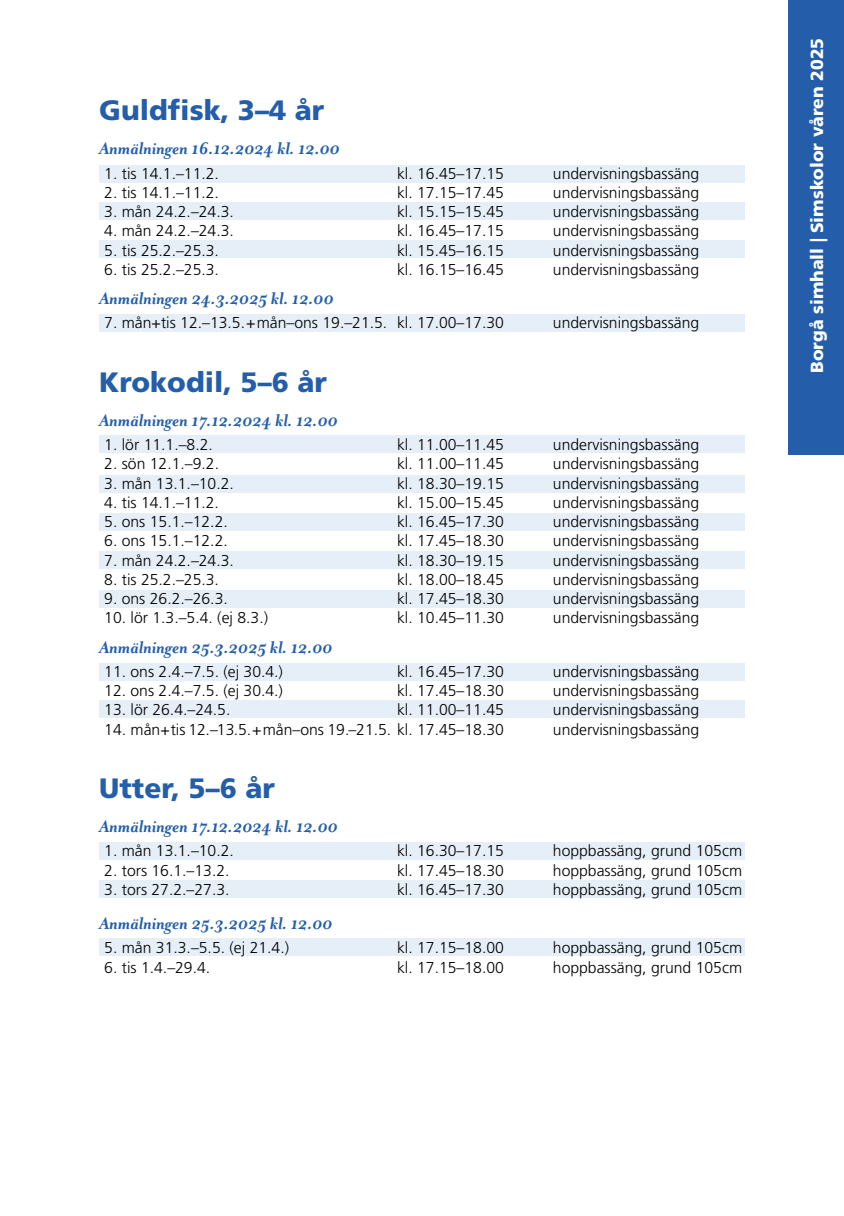
<style>
.page{position:relative;width:844px;height:1216px;background:#fff}
.page>*{position:absolute;margin:0;border:0;box-sizing:border-box;transform-origin:0 0}
.t1{font:900 28px "Frutiger LT Std";color:#245eaa}
.P_yläotsikko{font:italic 700 19.25px "Mrs Eaves OT";color:#245eaa}
.t2{font:900 17.5px "Frutiger LT Std";color:#fff}
.P_leipis{font:300 15.75px "Frutiger LT Std";color:#000}
</style>
<div class="page">
<div style="left:99px;top:938px;width:645px;height:17px;background:#e6eff8"></div>
<div style="left:99px;top:435px;width:645px;height:17px;background:#e6eff8"></div>
<div style="left:99px;top:700px;width:645px;height:18px;background:#e6eff8"></div>
<div style="left:99px;top:475px;width:645px;height:17px;background:#e6eff8"></div>
<div style="left:99px;top:842px;width:645px;height:17px;background:#e6eff8"></div>
<div style="left:99px;top:513px;width:645px;height:17px;background:#e6eff8"></div>
<div style="left:99px;top:880px;width:645px;height:18px;background:#e6eff8"></div>
<div style="left:99px;top:551px;width:645px;height:18px;background:#e6eff8"></div>
<div style="left:99px;top:590px;width:645px;height:17px;background:#e6eff8"></div>
<div style="left:99px;top:663px;width:645px;height:17px;background:#e6eff8"></div>
<div style="left:99px;top:165px;width:645px;height:18px;background:#e6eff8"></div>
<div style="left:99px;top:202px;width:645px;height:18px;background:#e6eff8"></div>
<div style="left:788px;top:0;width:55px;height:454px;background:#245eaa"></div>
<div style="left:99px;top:240px;width:645px;height:17px;background:#e6eff8"></div>
<div style="left:99px;top:314px;width:645px;height:17px;background:#e6eff8"></div>
<h2 class="t1" style="left:99px;top:94px;width:226px">Guldfisk, 3–4 år</h2>
<p class="P_yläotsikko" style="left:99px;top:138px;width:242px">Anmälningen 16.12.2024 kl. 12.00</p>
<p class="P_leipis" style="left:104px;top:164px;width:116px">1. tis 14.1.–11.2.</p>
<p class="P_leipis" style="left:397px;top:164px;width:108px">kl. 16.45–17.15</p>
<p class="P_leipis" style="left:552px;top:164px;width:148px">undervisningsbassäng</p>
<p class="P_leipis" style="left:104px;top:183px;width:116px">2. tis 14.1.–11.2.</p>
<p class="P_leipis" style="left:397px;top:183px;width:108px">kl. 17.15–17.45</p>
<p class="P_leipis" style="left:552px;top:183px;width:148px">undervisningsbassäng</p>
<p class="P_leipis" style="left:104px;top:203px;width:131px">3. mån 24.2.–24.3.</p>
<p class="P_leipis" style="left:397px;top:203px;width:108px">kl. 15.15–15.45</p>
<p class="P_leipis" style="left:552px;top:203px;width:148px">undervisningsbassäng</p>
<p class="P_leipis" style="left:104px;top:222px;width:131px">4. mån 24.2.–24.3.</p>
<p class="P_leipis" style="left:397px;top:222px;width:108px">kl. 16.45–17.15</p>
<p class="P_leipis" style="left:552px;top:222px;width:148px">undervisningsbassäng</p>
<p class="P_leipis" style="left:104px;top:241px;width:116px">5. tis 25.2.–25.3.</p>
<p class="P_leipis" style="left:397px;top:241px;width:108px">kl. 15.45–16.15</p>
<p class="P_leipis" style="left:552px;top:241px;width:148px">undervisningsbassäng</p>
<p class="P_leipis" style="left:104px;top:260px;width:116px">6. tis 25.2.–25.3.</p>
<p class="P_leipis" style="left:397px;top:260px;width:108px">kl. 16.15–16.45</p>
<p class="P_leipis" style="left:552px;top:260px;width:148px">undervisningsbassäng</p>
<p class="P_yläotsikko" style="left:99px;top:288px;width:236px">Anmälningen 24.3.2025 kl. 12.00</p>
<p class="P_leipis" style="left:104px;top:314px;width:401px">7. mån+tis 12.–13.5.+mån–ons 19.–21.5. kl. 17.00–17.30</p>
<p class="P_leipis" style="left:552px;top:314px;width:148px">undervisningsbassäng</p>
<h2 class="t1" style="left:99px;top:365px;width:229px">Krokodil, 5–6 år</h2>
<p class="P_yläotsikko" style="left:99px;top:409px;width:240px">Anmälningen 17.12.2024 kl. 12.00</p>
<p class="P_leipis" style="left:104px;top:436px;width:110px">1. lör 11.1.–8.2.</p>
<p class="P_leipis" style="left:397px;top:436px;width:108px">kl. 11.00–11.45</p>
<p class="P_leipis" style="left:552px;top:436px;width:148px">undervisningsbassäng</p>
<p class="P_leipis" style="left:104px;top:455px;width:116px">2. sön 12.1.–9.2.</p>
<p class="P_leipis" style="left:397px;top:455px;width:108px">kl. 11.00–11.45</p>
<p class="P_leipis" style="left:552px;top:455px;width:148px">undervisningsbassäng</p>
<p class="P_leipis" style="left:104px;top:474px;width:131px">3. mån 13.1.–10.2.</p>
<p class="P_leipis" style="left:397px;top:474px;width:108px">kl. 18.30–19.15</p>
<p class="P_leipis" style="left:552px;top:474px;width:148px">undervisningsbassäng</p>
<p class="P_leipis" style="left:104px;top:493px;width:116px">4. tis 14.1.–11.2.</p>
<p class="P_leipis" style="left:397px;top:493px;width:108px">kl. 15.00–15.45</p>
<p class="P_leipis" style="left:552px;top:493px;width:148px">undervisningsbassäng</p>
<p class="P_leipis" style="left:104px;top:513px;width:125px">5. ons 15.1.–12.2.</p>
<p class="P_leipis" style="left:397px;top:513px;width:108px">kl. 16.45–17.30</p>
<p class="P_leipis" style="left:552px;top:513px;width:148px">undervisningsbassäng</p>
<p class="P_leipis" style="left:104px;top:532px;width:125px">6. ons 15.1.–12.2.</p>
<p class="P_leipis" style="left:397px;top:532px;width:108px">kl. 17.45–18.30</p>
<p class="P_leipis" style="left:552px;top:532px;width:148px">undervisningsbassäng</p>
<p class="P_leipis" style="left:104px;top:551px;width:131px">7. mån 24.2.–24.3.</p>
<p class="P_leipis" style="left:397px;top:551px;width:108px">kl. 18.30–19.15</p>
<p class="P_leipis" style="left:552px;top:551px;width:148px">undervisningsbassäng</p>
<p class="P_leipis" style="left:104px;top:570px;width:116px">8. tis 25.2.–25.3.</p>
<p class="P_leipis" style="left:397px;top:570px;width:108px">kl. 18.00–18.45</p>
<p class="P_leipis" style="left:552px;top:570px;width:148px">undervisningsbassäng</p>
<p class="P_leipis" style="left:104px;top:590px;width:125px">9. ons 26.2.–26.3.</p>
<p class="P_leipis" style="left:397px;top:590px;width:108px">kl. 17.45–18.30</p>
<p class="P_leipis" style="left:552px;top:590px;width:148px">undervisningsbassäng</p>
<p class="P_leipis" style="left:104px;top:609px;width:165px">10. lör 1.3.–5.4. (ej 8.3.)</p>
<p class="P_leipis" style="left:397px;top:609px;width:108px">kl. 10.45–11.30</p>
<p class="P_leipis" style="left:552px;top:609px;width:148px">undervisningsbassäng</p>
<p class="P_yläotsikko" style="left:99px;top:636px;width:234px">Anmälningen 25.3.2025 kl. 12.00</p>
<p class="P_leipis" style="left:104px;top:662px;width:180px">11. ons 2.4.–7.5. (ej 30.4.)</p>
<p class="P_leipis" style="left:397px;top:662px;width:108px">kl. 16.45–17.30</p>
<p class="P_leipis" style="left:552px;top:662px;width:148px">undervisningsbassäng</p>
<p class="P_leipis" style="left:104px;top:681px;width:180px">12. ons 2.4.–7.5. (ej 30.4.)</p>
<p class="P_leipis" style="left:397px;top:681px;width:108px">kl. 17.45–18.30</p>
<p class="P_leipis" style="left:552px;top:681px;width:148px">undervisningsbassäng</p>
<p class="P_leipis" style="left:104px;top:701px;width:128px">13. lör 26.4.–24.5.</p>
<p class="P_leipis" style="left:397px;top:701px;width:108px">kl. 11.00–11.45</p>
<p class="P_leipis" style="left:552px;top:701px;width:148px">undervisningsbassäng</p>
<p class="P_leipis" style="left:104px;top:720px;width:401px">14. mån+tis 12.–13.5.+mån–ons 19.–21.5. kl. 17.45–18.30</p>
<p class="P_leipis" style="left:552px;top:720px;width:148px">undervisningsbassäng</p>
<h2 class="t1" style="left:99px;top:771px;width:177px">Utter, 5–6 år</h2>
<h2 class="P_yläotsikko" style="left:99px;top:816px;width:240px">Anmälningen 17.12.2024 kl. 12.00</h2>
<p class="P_leipis" style="left:104px;top:842px;width:131px">1. mån 13.1.–10.2.</p>
<p class="P_leipis" style="left:397px;top:842px;width:108px">kl. 16.30–17.15</p>
<p class="P_leipis" style="left:552px;top:842px;width:191px">hoppbassäng, grund 105cm</p>
<p class="P_leipis" style="left:104px;top:861px;width:127px">2. tors 16.1.–13.2.</p>
<p class="P_leipis" style="left:397px;top:861px;width:108px">kl. 17.45–18.30</p>
<p class="P_leipis" style="left:552px;top:861px;width:191px">hoppbassäng, grund 105cm</p>
<p class="P_leipis" style="left:104px;top:880px;width:127px">3. tors 27.2.–27.3.</p>
<p class="P_leipis" style="left:397px;top:880px;width:108px">kl. 16.45–17.30</p>
<p class="P_leipis" style="left:552px;top:880px;width:191px">hoppbassäng, grund 105cm</p>
<p class="P_yläotsikko" style="left:99px;top:912px;width:234px">Anmälningen 25.3.2025 kl. 12.00</p>
<p class="P_leipis" style="left:104px;top:938px;width:186px">5. mån 31.3.–5.5. (ej 21.4.)</p>
<p class="P_leipis" style="left:397px;top:938px;width:108px">kl. 17.15–18.00</p>
<p class="P_leipis" style="left:552px;top:938px;width:191px">hoppbassäng, grund 105cm</p>
<p class="P_leipis" style="left:104px;top:958px;width:107px">6. tis 1.4.–29.4.</p>
<p class="P_leipis" style="left:397px;top:958px;width:108px">kl. 17.15–18.00</p>
<p class="P_leipis" style="left:552px;top:958px;width:191px">hoppbassäng, grund 105cm</p>
<p class="t2" style="left:806px;top:373px;width:336px;rotate:-90deg">Borgå simhall | Simskolor våren 2025</p>
</div>
